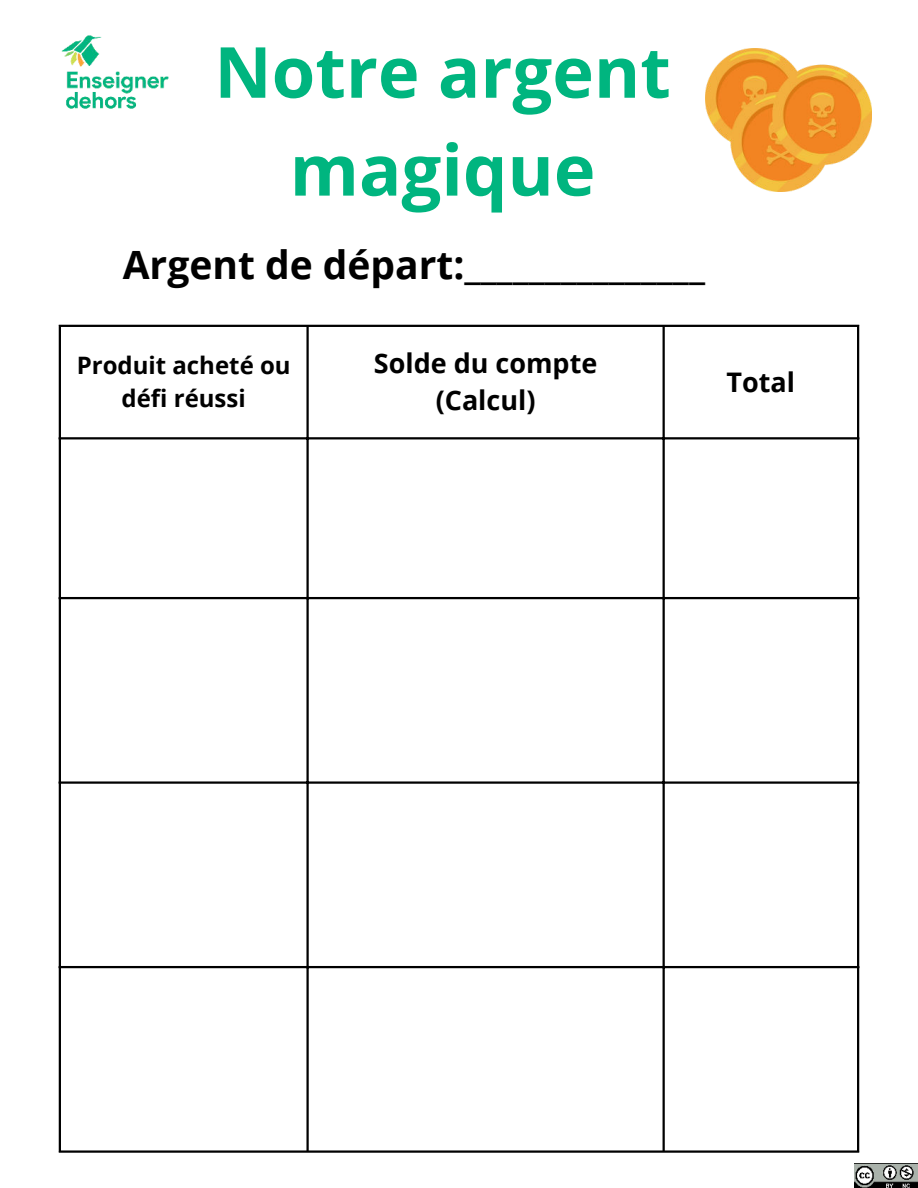
<style>
.page{position:relative;width:918px;height:1188px;background:#fff}
.page>*{position:absolute;margin:0;border:0;box-sizing:border-box;transform-origin:0 0}
.t1{font:700 70.5px/97.8px "Open Sans";color:#00b57f;text-align:center}
.t2{font:700 39px "Open Sans";color:#000}
.t3{font:700 27px/37.2px "Open Sans";color:#000;text-align:center}
.t4{font:700 24px/32.7px "Open Sans";color:#000;text-align:center}
</style>
<div class="page">
<img style="left:61px;top:35px;width:108px;height:74px">
<hr style="left:59px;top:327px;width:2px;height:823px;background:#000">
<hr style="left:306px;top:327px;width:3px;height:823px;background:#000">
<hr style="left:663px;top:327px;width:2px;height:823px;background:#000">
<hr style="left:857px;top:327px;width:2px;height:823px;background:#000">
<hr style="left:59px;top:325px;width:800px;height:2px;background:#000">
<hr style="left:59px;top:437px;width:800px;height:2px;background:#000">
<hr style="left:59px;top:597px;width:800px;height:2px;background:#000">
<hr style="left:59px;top:781px;width:800px;height:3px;background:#000">
<hr style="left:59px;top:966px;width:800px;height:2px;background:#000">
<hr style="left:59px;top:1150px;width:800px;height:3px;background:#000">
<img style="left:705px;top:49px;width:167px;height:143px">
<img style="left:854px;top:1164px;width:64px;height:24px">
<h1 class="t1" style="left:214px;top:21px;width:458px">Notre argent magique</h1>
<p class="t2" style="left:123px;top:237px;width:584px">Argent de départ:_______________</p>
<p class="t4" style="left:77px;top:349px;width:215px">Produit acheté ou défi réussi</p>
<p class="t3" style="left:374px;top:344px;width:225px">Solde du compte (Calcul)</p>
<p class="t3" style="left:727px;top:363px;width:70px">Total</p>
</div>
